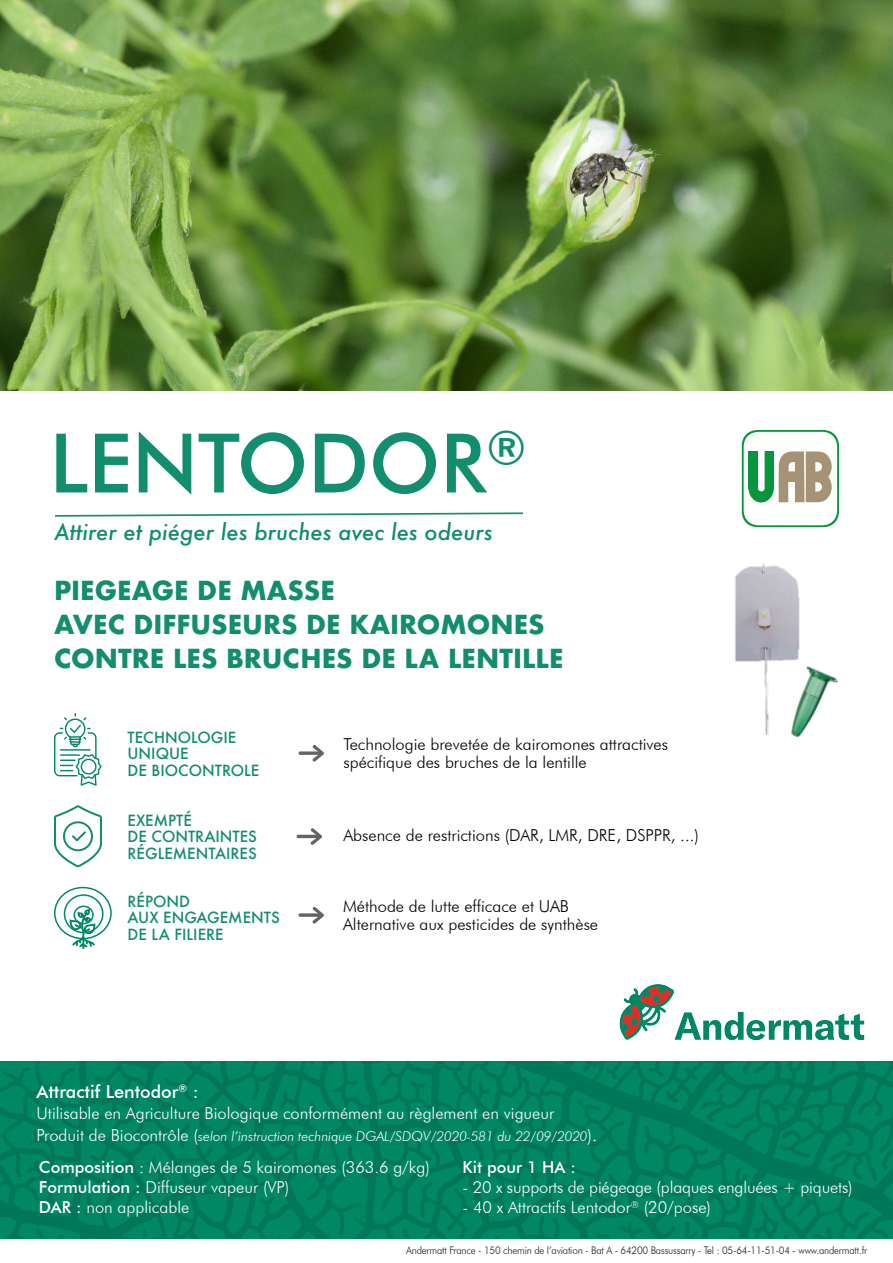
<style>
.page{position:relative;width:893px;height:1263px;background:#fff}
.page>*{position:absolute;margin:0;border:0;box-sizing:border-box;transform-origin:0 0}
.t1{font:500 82.2px "Futura BT";color:#128d6d}
.t2{font:700 25.5px "Futura";color:#128d6d}
.t3{font:italic 500 21.75px "Futura";color:#128d6d}
.t4{font:500 18px "Futura BT";color:#fff}
.t5{font:300 16.5px "Futura BT";color:#fff}
.t6{font:300 16.5px "Futura BT";color:#000001}
.t7{font:500 16.5px "Futura BT";color:#fff}
.t8{font:500 15px/16.5px "Futura";color:#128d6d}
.t9{font:italic 300 13.5px "Futura BT";color:#fff}
.t10{font:300 10.5px "Futura BT";letter-spacing:-.02em;color:#231f20;scale:.94 1}
.s1{font-style:normal;font-size:16.5px}
.s2{font-style:normal;font-size:18px}
.s3{font-weight:500}
</style>
<div class="page">
<img style="left:0;top:1062px;width:893px;height:176px">
<img style="left:0;top:0;width:893px;height:391px">
<img style="left:619px;top:984px;width:246px;height:57px">
<svg style="left:55px;top:512px;width:468px;height:5px"></svg>
<svg style="left:742px;top:430px;width:97px;height:97px"></svg>
<svg style="left:298px;top:745px;width:26px;height:17px"></svg>
<svg style="left:297px;top:828px;width:25px;height:17px"></svg>
<svg style="left:298px;top:907px;width:26px;height:17px"></svg>
<div style="left:74px;top:905px;width:20px;height:19px;border:2px solid #008966;border-radius:50%"></div>
<div style="left:64px;top:894px;width:40px;height:39px;border:2px solid #008966;border-radius:50%"></div>
<svg style="left:70px;top:909px;width:25px;height:40px"></svg>
<div style="left:54px;top:887px;width:58px;height:52px;border:2px solid #008966;border-radius:50%"></div>
<svg style="left:54px;top:713px;width:48px;height:73px"></svg>
<img style="left:735px;top:563px;width:65px;height:172px">
<svg style="left:54px;top:805px;width:48px;height:63px"></svg>
<img style="left:773px;top:661px;width:65px;height:77px">
<p class="t1" style="left:50px;top:413px;width:478px">LENTODOR<sup>®</sup></p>
<p class="t3" style="left:54px;top:517px;width:440px">Attirer et piéger les bruches avec les odeurs</p>
<p class="t2" style="left:54px;top:572px;width:282px">PIEGEAGE DE MASSE</p>
<p class="t2" style="left:54px;top:606px;width:492px">AVEC DIFFUSEURS DE KAIROMONES</p>
<p class="t2" style="left:54px;top:640px;width:511px">CONTRE LES BRUCHES DE LA LENTILLE</p>
<p class="t8" style="left:128px;top:729px;width:110px">TECHNOLOGIE<br>UNIQUE</p>
<p class="t8" style="left:128px;top:762px;width:133px">DE BIOCONTROLE</p>
<p class="t8" style="left:128px;top:812px;width:66px">EXEMPTÉ</p>
<p class="t8" style="left:128px;top:828px;width:131px">DE CONTRAINTES</p>
<p class="t8" style="left:128px;top:845px;width:131px">RÉGLEMENTAIRES</p>
<p class="t8" style="left:128px;top:892px;width:64px">RÉPOND</p>
<p class="t8" style="left:128px;top:909px;width:154px">AUX ENGAGEMENTS<br>DE LA FILIERE</p>
<p class="t6" style="left:343px;top:734px;width:326px">Technologie brevetée de kairomones attractives</p>
<p class="t6" style="left:343px;top:752px;width:245px">spécifique des bruches de la lentille</p>
<p class="t6" style="left:343px;top:825px;width:357px">Absence de restrictions (DAR, LMR, DRE, DSPPR, ...)</p>
<p class="t6" style="left:343px;top:896px;width:227px">Méthode de lutte efficace et UAB</p>
<p class="t6" style="left:343px;top:914px;width:257px">Alternative aux pesticides de synthèse</p>
<p class="t4" style="left:37px;top:1080px;width:164px">Attractif Lentodor<sup>®</sup> :</p>
<p class="t5" style="left:37px;top:1103px;width:519px">Utilisable en Agriculture Biologique conformément au règlement en vigueur</p>
<p class="t9" style="left:37px;top:1128px;width:562px"><span class="s1">Produit de Biocontrôle (</span>selon l’instruction technique DGAL/SDQV/2020-581 du 22/09/2020<span class="s1">)</span><span class="s2">.</span></p>
<p class="t5" style="left:39px;top:1157px;width:392px"><span class="s3">Composition</span> : Mélanges de 5 kairomones (363.6 g/kg)</p>
<p class="t5" style="left:39px;top:1177px;width:252px"><span class="s3">Formulation :</span> Diffuseur vapeur (VP)</p>
<p class="t5" style="left:39px;top:1197px;width:152px"><span class="s3">DAR :</span> non applicable</p>
<p class="t7" style="left:463px;top:1157px;width:115px">Kit pour 1 HA :</p>
<p class="t5" style="left:463px;top:1177px;width:392px">- 20 x supports de piégeage (plaques engluées + piquets)</p>
<p class="t5" style="left:463px;top:1197px;width:250px">- 40 x Attractifs Lentodor<sup>®</sup> (20/pose)</p>
<p class="t10" style="left:406px;top:1244px;width:492px">Andermatt France - 150 chemin de l’aviation - Bat A - 64200 Bassussarry - Tel : 05-64-11-51-04 - www.andermatt.fr</p>
</div>
